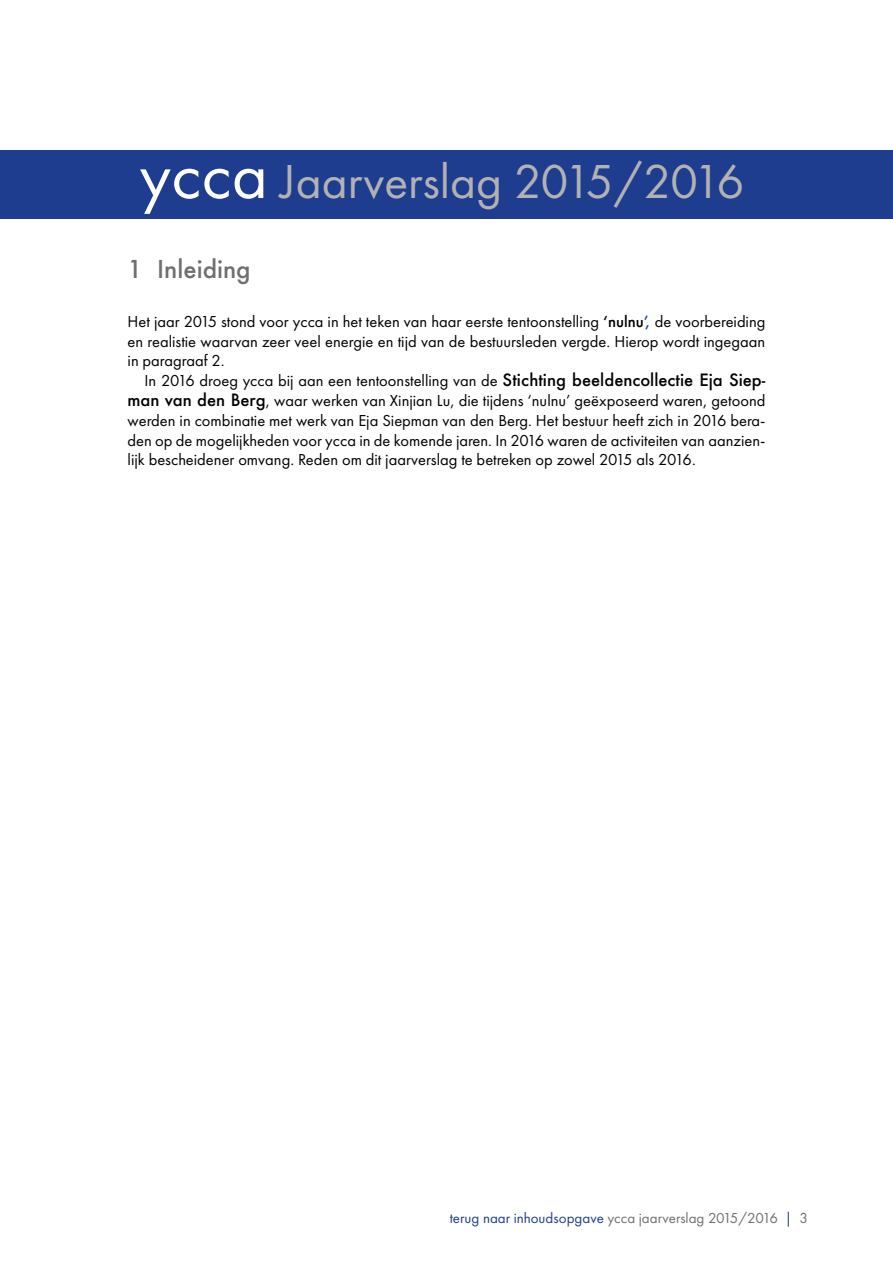
<style>
.page{position:relative;width:893px;height:1263px;background:#fff}
.page>*{position:absolute;margin:0;border:0;box-sizing:border-box;transform-origin:0 0}
.t1{font:49.5px "Futura PT";color:#b3b2b2}
.t2{font:500 24px "Futura";color:#706f6f}
.t3{font:16.5px/19.8px "Futura PT";color:#000;text-align:justify}
.t4{font:15px "Futura PT";color:#706f6f}
.s1{font-size:69px;color:#fff}
.s2{font-weight:500}
.s3{font-weight:500;color:#1e3d8f}
.s4{font-family:"Futura";font-weight:500}
.s5{color:#1e3d8f}
</style>
<div class="page">
<div style="left:0;top:150px;width:893px;height:69px;background:#1e3d8f"></div>
<h1 class="t1" style="left:139px;top:152px;width:606px"><span class="s1">ycca</span> Jaarverslag 2015/2016</h1>
<h2 class="t2" style="left:128px;top:253px;width:124px">1 Inleiding</h2>
<p class="t3" style="left:128px;top:311px;width:639px">Het jaar 2015 stond voor ycca in het teken van haar eerste tentoonstelling <span class="s2">‘nulnu</span><span class="s3">’,</span> de voorbereiding en realistie waarvan zeer veel energie en tijd van de bestuursleden vergde. Hierop wordt ingegaan in paragraaf 2.</p>
<p class="t3" style="left:128px;top:371px;width:639px;text-indent:17px">In 2016 droeg ycca bij aan een tentoonstelling van de <span class="s4">Stichting beeldencollectie Eja Siep&shy;man van den Berg</span>, waar werken van Xinjian Lu, die tijdens ‘nulnu’ geëxposeerd waren, getoond werden in combinatie met werk van Eja Siepman van den Berg. Het bestuur heeft zich in 2016 bera&shy;den op de mogelijkheden voor ycca in de komende jaren. In 2016 waren de activiteiten van aanzien&shy;lijk bescheidener omvang. Reden om dit jaarverslag te betreken op zowel 2015 als 2016.</p>
<p class="t4" style="left:450px;top:1209px;width:360px"><span class="s5">terug naar inhoudsopgave</span> ycca jaarverslag 2015/2016 <span class="s5">|</span> 3</p>
</div>
